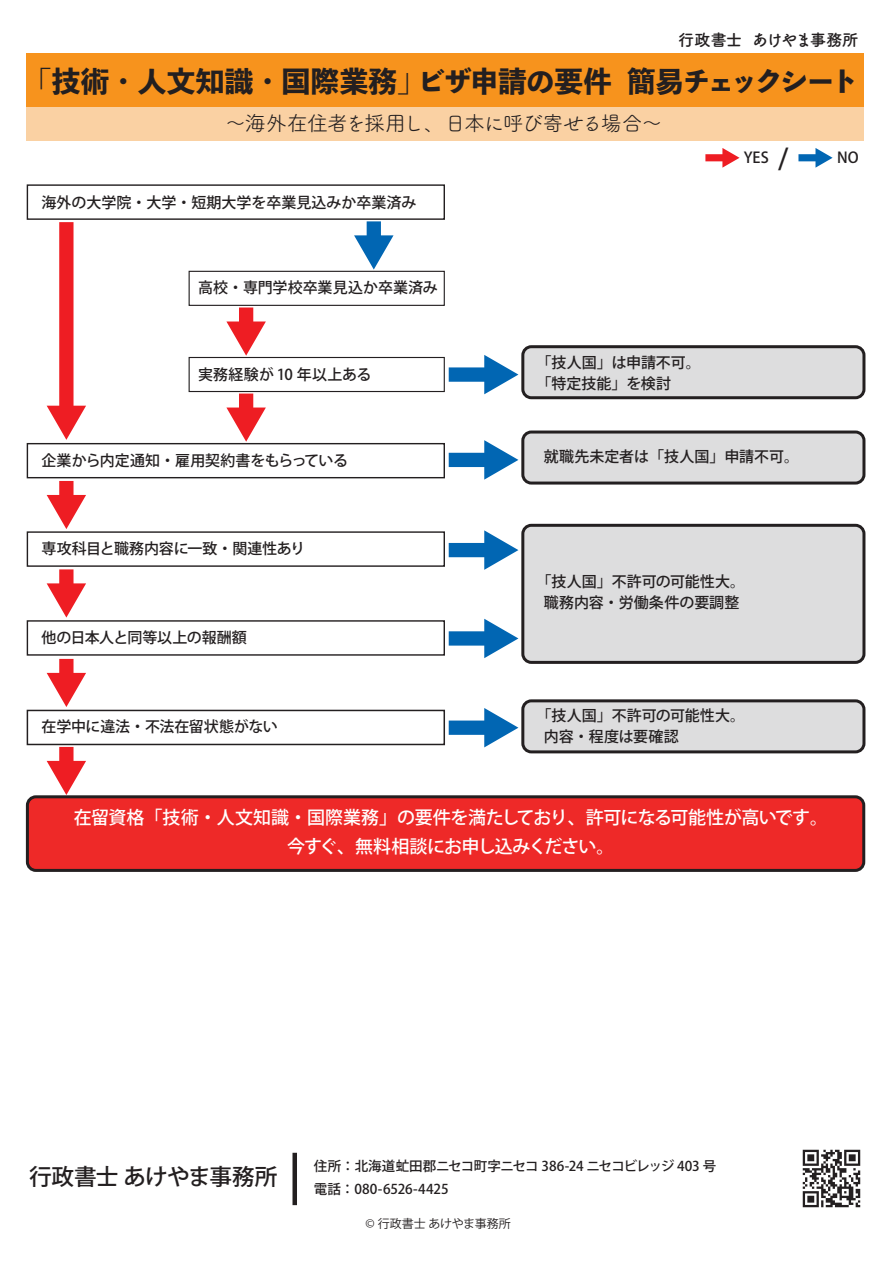
<style>
.page{position:relative;width:893px;height:1263px;background:#fff}
.page>*{position:absolute;margin:0;border:0;box-sizing:border-box;transform-origin:0 0}
.t1{font:800 28.5px "Toppan Bunkyu Midashi Gothic Std N";letter-spacing:-.01em;color:#231f20}
.t2{font:500 22.65px "Koz Go Pr 6 N";letter-spacing:-.025em;color:#231f20}
.t3{font:21px "Tsuku B Rd Gothic";letter-spacing:-.065em;color:#231f20}
.t4{font:500 18px/28.5px "Koz Go Pr 6 N";letter-spacing:-.03em;color:#fff;text-align:center}
.t5{font:700 16.5px "Tsuku B Rd Gothic";letter-spacing:-.06em;color:#231f20}
.t6{font:500 15px/21px "Koz Go Pr 6 N";color:#231f20}
.t7{font:500 13.5px/22.5px "Koz Go Pr 6 N";letter-spacing:-.015em;color:#231f20}
.t8{font:12px "Koz Go Pr 6 N";letter-spacing:-.015em;color:#231f20}
.s1{font-size:27.6px}
</style>
<div class="page">
<div style="left:523px;top:525px;width:341px;height:137px;background:#ddddde;border-radius:9px"></div>
<div style="left:521px;top:524px;width:344px;height:140px;border:3px solid #231f20;border-radius:9px"></div>
<div style="left:523px;top:432px;width:341px;height:51px;background:#ddddde;border-radius:9px"></div>
<div style="left:521px;top:430px;width:344px;height:54px;border:3px solid #231f20;border-radius:9px"></div>
<div style="left:523px;top:701px;width:341px;height:51px;background:#ddddde;border-radius:9px"></div>
<div style="left:521px;top:699px;width:344px;height:54px;border:3px solid #231f20;border-radius:9px"></div>
<div style="left:26px;top:87px;width:838px;height:54px;background:#fad1a3"></div>
<div style="left:26px;top:53px;width:838px;height:53px;background:#f7931d"></div>
<div style="left:27px;top:184px;width:418px;height:36px;border:1px solid #231f20"></div>
<div style="left:189px;top:357px;width:256px;height:35px;border:1px solid #231f20"></div>
<div style="left:189px;top:271px;width:256px;height:35px;border:1px solid #231f20"></div>
<div style="left:27px;top:531px;width:418px;height:36px;border:1px solid #231f20"></div>
<div style="left:27px;top:443px;width:418px;height:35px;border:1px solid #231f20"></div>
<div style="left:27px;top:620px;width:418px;height:36px;border:1px solid #231f20"></div>
<div style="left:27px;top:710px;width:418px;height:35px;border:2px solid #231f20"></div>
<div style="left:27px;top:797px;width:837px;height:73px;background:#ee2928;border-radius:9px"></div>
<div style="left:26px;top:795px;width:839px;height:77px;border:3px solid #231f20;border-radius:9px"></div>
<svg style="left:798px;top:148px;width:35px;height:20px"></svg>
<svg style="left:705px;top:148px;width:34px;height:20px"></svg>
<svg style="left:354px;top:221px;width:39px;height:49px"></svg>
<svg style="left:226px;top:394px;width:40px;height:48px"></svg>
<svg style="left:226px;top:307px;width:40px;height:49px"></svg>
<svg style="left:47px;top:569px;width:39px;height:48px"></svg>
<svg style="left:47px;top:481px;width:39px;height:48px"></svg>
<svg style="left:47px;top:659px;width:39px;height:48px"></svg>
<svg style="left:47px;top:747px;width:39px;height:48px"></svg>
<svg style="left:47px;top:222px;width:39px;height:218px"></svg>
<svg style="left:449px;top:440px;width:69px;height:40px"></svg>
<div style="left:523px;top:347px;width:341px;height:51px;background:#ddddde;border-radius:9px"></div>
<div style="left:521px;top:345px;width:344px;height:54px;border:3px solid #231f20;border-radius:9px"></div>
<svg style="left:449px;top:355px;width:69px;height:39px"></svg>
<svg style="left:449px;top:530px;width:69px;height:40px"></svg>
<svg style="left:449px;top:619px;width:69px;height:39px"></svg>
<svg style="left:449px;top:708px;width:69px;height:39px"></svg>
<img style="left:802px;top:1149px;width:59px;height:59px">
<div style="left:292px;top:1153px;width:5px;height:52px;background:#231f20"></div>
<p class="t5" style="left:678px;top:27px;width:182px">行政書士 あけやま事務所</p>
<h1 class="t1" style="left:23px;top:59px;width:837px">「技術・人文知識・国際業務」ビザ申請の要件簡易チェックシート</h1>
<h3 class="t3" style="left:225px;top:107px;width:439px">～海外在住者を採用し、日本に呼び寄せる場合～</h3>
<p class="t6" style="left:42px;top:192px;width:377px">海外の大学院・大学・短期大学を卒業見込みか卒業済み</p>
<p class="t6" style="left:198px;top:278px;width:241px">高校・専門学校卒業見込か卒業済み</p>
<p class="t6" style="left:198px;top:364px;width:175px">実務経験が 10 年以上ある</p>
<p class="t6" style="left:42px;top:451px;width:308px">企業から内定通知・雇用契約書をもらっている</p>
<p class="t6" style="left:42px;top:538px;width:265px">専攻科目と職務内容に一致・関連性あり</p>
<p class="t6" style="left:42px;top:627px;width:207px">他の日本人と同等以上の報酬額</p>
<p class="t6" style="left:42px;top:716px;width:238px">在学中に違法・不法在留状態がない</p>
<p class="t6" style="left:744px;top:147px;width:46px">YES <span class="s1">/</span></p>
<p class="t6" style="left:837px;top:148px;width:23px">NO</p>
<p class="t6" style="left:536px;top:353px;width:166px">「技人国」は申請不可。「特定技能」を検討</p>
<p class="t6" style="left:544px;top:446px;width:257px">就職先未定者は「技人国」申請不可。</p>
<p class="t6" style="left:536px;top:571px;width:210px;text-align:center">「技人国」不許可の可能性大。職務内容・労働条件の要調整</p>
<p class="t6" style="left:544px;top:706px;width:203px;text-indent:-8px">「技人国」不許可の可能性大。内容・程度は要確認</p>
<p class="t4" style="left:74px;top:804px;width:756px">在留資格「技術・人文知識・国際業務」の要件を満たしており、許可になる可能性が高いです。今すぐ、無料相談にお申し込みください。</p>
<h2 class="t2" style="left:29px;top:1163px;width:250px">行政書士 あけやま事務所</h2>
<p class="t7" style="left:314px;top:1155px;width:404px">住所：北海道虻田郡ニセコ町字ニセコ 386-24 ニセコビレッジ 403 号電話：080-6526-4425</p>
<p class="t8" style="left:365px;top:1217px;width:147px">© 行政書士 あけやま事務所</p>
</div>
